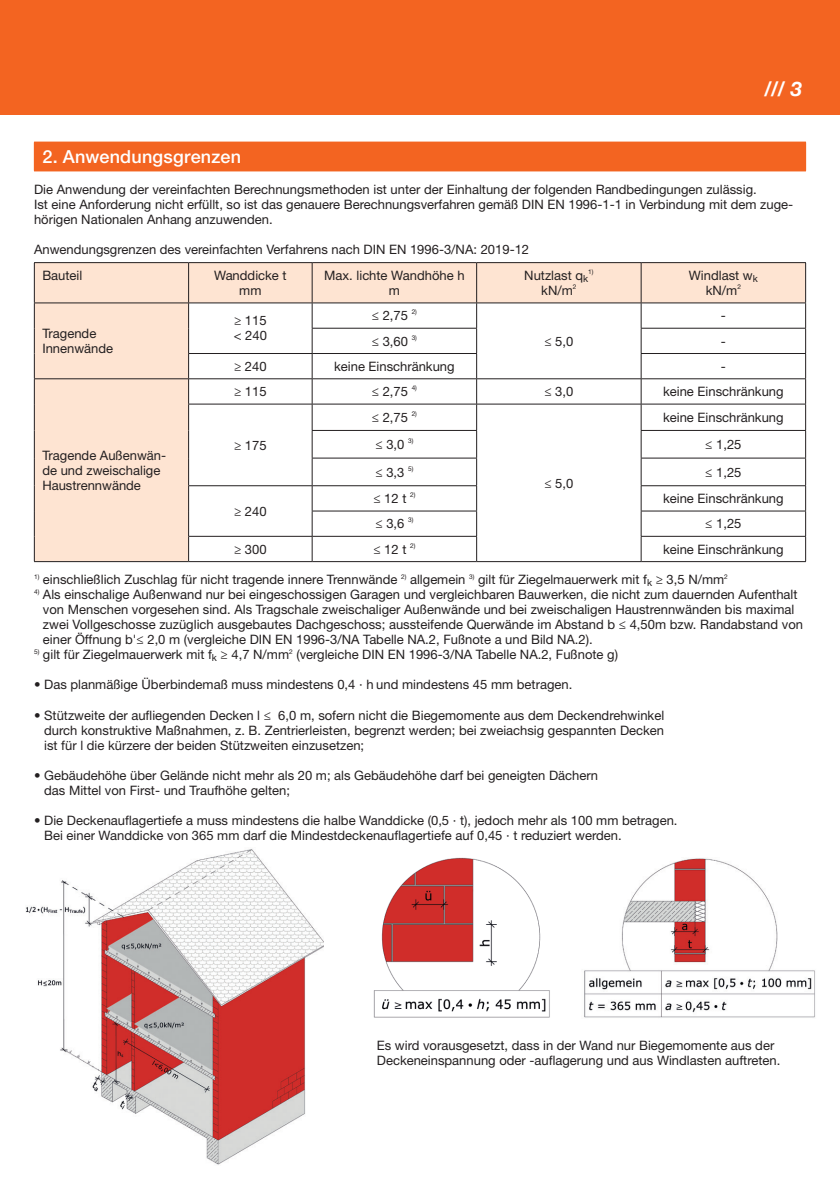
<style>
.page{position:relative;width:840px;height:1191px;background:#fff}
.page>*{position:absolute;margin:0;border:0;box-sizing:border-box;transform-origin:0 0}
.t1{font:italic 700 20px "Helvetica Neue";color:#fff}
.t2{font:500 18px "Helvetica Neue LT Std";letter-spacing:.01em;color:#fff}
.t3{font:13px/15px "Helvetica Neue LT Std";color:#231f20}
.t4{font:6.4px "Helvetica Neue LT Std";color:#231f20}
.s1{font-weight:700}
</style>
<div class="page">
<div style="left:0;top:0;width:839px;height:115px;background:#f36421"></div>
<img style="left:584px;top:858px;width:231px;height:160px">
<div style="left:34px;top:142px;width:771px;height:29px;background:#f36421"></div>
<hr style="left:34px;top:171px;width:771px;height:1px;background:#f36421">
<svg style="left:35px;top:263px;width:769px;height:298px"></svg>
<hr style="left:34px;top:262px;width:154px;height:1px;background:#231f20">
<hr style="left:34px;top:263px;width:1px;height:40px;background:#231f20">
<hr style="left:188px;top:262px;width:124px;height:1px;background:#231f20">
<hr style="left:188px;top:263px;width:1px;height:40px;background:#231f20">
<hr style="left:312px;top:262px;width:164px;height:1px;background:#231f20">
<hr style="left:311px;top:263px;width:1px;height:40px;background:#231f20">
<hr style="left:476px;top:262px;width:164px;height:1px;background:#231f20">
<hr style="left:476px;top:263px;width:1px;height:40px;background:#231f20">
<hr style="left:640px;top:262px;width:165px;height:1px;background:#231f20">
<hr style="left:640px;top:263px;width:1px;height:40px;background:#231f20">
<hr style="left:804px;top:263px;width:1px;height:40px;background:#231f20">
<hr style="left:34px;top:302px;width:154px;height:1px;background:#231f20">
<hr style="left:188px;top:302px;width:124px;height:1px;background:#231f20">
<hr style="left:312px;top:302px;width:164px;height:1px;background:#231f20">
<hr style="left:476px;top:302px;width:164px;height:1px;background:#231f20">
<hr style="left:640px;top:302px;width:165px;height:1px;background:#231f20">
<hr style="left:312px;top:328px;width:164px;height:1px;background:#231f20">
<hr style="left:640px;top:328px;width:165px;height:1px;background:#231f20">
<hr style="left:188px;top:353px;width:124px;height:1px;background:#231f20">
<hr style="left:312px;top:353px;width:164px;height:1px;background:#231f20">
<hr style="left:640px;top:353px;width:165px;height:1px;background:#231f20">
<hr style="left:34px;top:378px;width:154px;height:1px;background:#231f20">
<hr style="left:188px;top:378px;width:124px;height:1px;background:#231f20">
<hr style="left:312px;top:378px;width:164px;height:1px;background:#231f20">
<hr style="left:476px;top:378px;width:164px;height:1px;background:#231f20">
<hr style="left:640px;top:378px;width:165px;height:1px;background:#231f20">
<hr style="left:188px;top:404px;width:124px;height:1px;background:#231f20">
<hr style="left:312px;top:404px;width:164px;height:1px;background:#231f20">
<hr style="left:476px;top:404px;width:164px;height:1px;background:#231f20">
<hr style="left:640px;top:404px;width:165px;height:1px;background:#231f20">
<hr style="left:312px;top:430px;width:164px;height:1px;background:#231f20">
<hr style="left:640px;top:430px;width:165px;height:1px;background:#231f20">
<hr style="left:312px;top:458px;width:164px;height:1px;background:#231f20">
<hr style="left:640px;top:458px;width:165px;height:1px;background:#231f20">
<hr style="left:188px;top:485px;width:124px;height:1px;background:#231f20">
<hr style="left:312px;top:485px;width:164px;height:1px;background:#231f20">
<hr style="left:640px;top:485px;width:165px;height:1px;background:#231f20">
<hr style="left:312px;top:511px;width:164px;height:1px;background:#231f20">
<hr style="left:640px;top:511px;width:165px;height:1px;background:#231f20">
<svg style="left:34px;top:303px;width:1px;height:258px"></svg>
<hr style="left:188px;top:536px;width:124px;height:1px;background:#231f20">
<svg style="left:188px;top:303px;width:1px;height:258px"></svg>
<hr style="left:312px;top:536px;width:164px;height:1px;background:#231f20">
<svg style="left:311px;top:303px;width:1px;height:258px"></svg>
<svg style="left:476px;top:303px;width:1px;height:258px"></svg>
<hr style="left:640px;top:536px;width:165px;height:1px;background:#231f20">
<svg style="left:640px;top:303px;width:1px;height:258px"></svg>
<svg style="left:804px;top:303px;width:1px;height:234px"></svg>
<hr style="left:34px;top:561px;width:154px;height:1px;background:#231f20">
<hr style="left:188px;top:561px;width:124px;height:1px;background:#231f20">
<hr style="left:312px;top:561px;width:164px;height:1px;background:#231f20">
<hr style="left:476px;top:561px;width:164px;height:1px;background:#231f20">
<hr style="left:640px;top:561px;width:165px;height:1px;background:#231f20">
<img style="left:25px;top:849px;width:298px;height:316px">
<img style="left:373px;top:857px;width:177px;height:161px">
<h1 class="t1" style="left:763px;top:73px;width:39px">/// 3</h1>
<h2 class="t2" style="left:42px;top:146px;width:200px">2. Anwendungsgrenzen</h2>
<p class="t3" style="left:34px;top:182px;width:760px">Die Anwendung der vereinfachten Berechnungsmethoden ist unter der Einhaltung der folgenden Randbedingungen zulässig.<br>Ist eine Anforderung nicht erfüllt, so ist das genauere Berechnungsverfahren gemäß DIN EN 1996-1-1 in Verbindung mit dem zuge&shy;hörigen Nationalen Anhang anzuwenden.</p>
<p class="t3" style="left:42px;top:237px;width:488px;line-height:25.6px;text-indent:-8px">Anwendungsgrenzen des vereinfachten Verfahrens nach DIN EN 1996-3/NA: 2019-12<br>Bauteil</p>
<p class="t3" style="left:214px;top:268px;width:74px;text-align:center">Wanddicke t mm</p>
<p class="t3" style="left:324px;top:268px;width:142px;text-align:center">Max. lichte Wandhöhe h m</p>
<p class="t3" style="left:524px;top:268px;width:65px">Nutzlast q<sub>k</sub></p>
<p class="t4" style="left:588px;top:268px;width:7px">1)</p>
<p class="t3" style="left:688px;top:268px;width:70px;text-align:center">Windlast w<sub>k </sub>kN/m</p>
<p class="t3" style="left:541px;top:283px;width:37px">kN/m<sup>2</sup></p>
<p class="t4" style="left:737px;top:283px;width:5px">2</p>
<p class="t3" style="left:42px;top:326px;width:72px">Tragende<br>Innenwände</p>
<p class="t3" style="left:42px;top:447px;width:125px">Tragende Außenwän&shy;de und zweischalige<br>Haustrennwände</p>
<p class="t3" style="left:234px;top:313px;width:35px">≥ 115 &lt; 240</p>
<p class="t3" style="left:371px;top:308px;width:38px">≤ 2,75</p>
<p class="t4" style="left:411px;top:308px;width:7px">2)</p>
<p class="t3" style="left:720px;top:308px;width:7px">-</p>
<p class="t3" style="left:371px;top:333px;width:47px">≤ 3,60 <sup>3)</sup></p>
<p class="t3" style="left:720px;top:333px;width:7px">-</p>
<p class="t3" style="left:544px;top:333px;width:30px">≤ 5,0</p>
<p class="t3" style="left:234px;top:358px;width:34px">≥ 240</p>
<p class="t3" style="left:334px;top:358px;width:122px">keine Einschränkung</p>
<p class="t3" style="left:720px;top:358px;width:7px">-</p>
<p class="t3" style="left:234px;top:384px;width:34px">≥ 115</p>
<p class="t3" style="left:371px;top:384px;width:38px">≤ 2,75</p>
<p class="t4" style="left:411px;top:384px;width:7px">4)</p>
<p class="t3" style="left:544px;top:384px;width:30px">≤ 3,0</p>
<p class="t3" style="left:662px;top:384px;width:122px">keine Einschränkung</p>
<p class="t3" style="left:234px;top:437px;width:34px">≥ 175</p>
<p class="t3" style="left:234px;top:503px;width:34px">≥ 240</p>
<p class="t3" style="left:371px;top:409px;width:38px">≤ 2,75</p>
<p class="t4" style="left:411px;top:410px;width:7px">2)</p>
<p class="t3" style="left:662px;top:409px;width:122px">keine Einschränkung</p>
<p class="t3" style="left:375px;top:436px;width:30px">≤ 3,0</p>
<p class="t4" style="left:408px;top:437px;width:7px">3)</p>
<p class="t3" style="left:704px;top:436px;width:38px">≤ 1,25</p>
<p class="t3" style="left:375px;top:464px;width:39px">≤ 3,3 <sup>5)</sup></p>
<p class="t3" style="left:704px;top:464px;width:38px">≤ 1,25</p>
<p class="t3" style="left:544px;top:475px;width:30px">≤ 5,0</p>
<p class="t3" style="left:373px;top:491px;width:35px">≤ 12 t</p>
<p class="t4" style="left:410px;top:491px;width:7px">2)</p>
<p class="t3" style="left:662px;top:491px;width:122px">keine Einschränkung</p>
<p class="t3" style="left:375px;top:516px;width:30px">≤ 3,6</p>
<p class="t4" style="left:408px;top:516px;width:7px">3)</p>
<p class="t3" style="left:704px;top:516px;width:38px">≤ 1,25</p>
<p class="t3" style="left:234px;top:541px;width:34px">≥ 300</p>
<p class="t3" style="left:373px;top:541px;width:35px">≤ 12 t</p>
<p class="t4" style="left:410px;top:541px;width:7px">2)</p>
<p class="t3" style="left:662px;top:541px;width:122px">keine Einschränkung</p>
<p class="t4" style="left:34px;top:572px;width:7px">1)</p>
<p class="t3" style="left:43px;top:572px;width:356px">einschließlich Zuschlag für nicht tragende innere Trennwände</p>
<p class="t4" style="left:401px;top:572px;width:7px">2)</p>
<p class="t3" style="left:410px;top:572px;width:57px">allgemein</p>
<p class="t4" style="left:469px;top:572px;width:7px">3)</p>
<p class="t3" style="left:478px;top:572px;width:247px">gilt für Ziegelmauerwerk mit f<sub>k</sub> ≥ 3,5 N/mm</p>
<p class="t4" style="left:723px;top:572px;width:5px">2</p>
<p class="t3" style="left:43px;top:587px;width:761px;text-indent:-9px"><sup>4)</sup> Als einschalige Außenwand nur bei eingeschossigen Garagen und vergleichbaren Bauwerken, die nicht zum dauernden Aufenthalt von Menschen vorgesehen sind. Als Tragschale zweischaliger Außenwände und bei zweischaligen Haustrennwänden bis maximal zwei Vollgeschosse zuzüglich ausgebautes Dachgeschoss; aussteifende Querwände im Abstand b ≤ 4,50m bzw. Randabstand von einer Öffnung b'≤ 2,0 m (vergleiche DIN EN 1996-3/NA Tabelle NA.2, Fußnote a und Bild NA.2).</p>
<p class="t4" style="left:34px;top:647px;width:7px">5)</p>
<p class="t3" style="left:43px;top:647px;width:247px">gilt für Ziegelmauerwerk mit f<sub>k</sub> ≥ 4,7 N/mm</p>
<p class="t4" style="left:289px;top:647px;width:5px">2</p>
<p class="t3" style="left:296px;top:647px;width:323px">(vergleiche DIN EN 1996-3/NA Tabelle NA.2, Fußnote g)</p>
<p class="t3" style="left:34px;top:677px;width:539px"><span class="s1">•</span> Das planmäßige Überbindemaß muss mindestens 0,4 ∙ h und mindestens 45 mm betragen.</p>
<p class="t3" style="left:44px;top:707px;width:621px;text-align:justify;text-indent:-10px"><span class="s1">•</span> Stützweite der aufliegenden Decken l ≤ 6,0 m, sofern nicht die Biegemomente aus dem Deckendrehwinkel durch konstruktive Maßnahmen, z. B. Zentrierleisten, begrenzt werden; bei zweiachsig gespannten Decken ist für l die kürzere der beiden Stützweiten einzusetzen;</p>
<p class="t3" style="left:44px;top:767px;width:555px;text-indent:-10px"><span class="s1">•</span> Gebäudehöhe über Gelände nicht mehr als 20 m; als Gebäudehöhe darf bei geneigten Dächern das Mittel von First- und Traufhöhe gelten;</p>
<p class="t3" style="left:44px;top:812px;width:634px;text-indent:-10px"><span class="s1">•</span> Die Deckenauflagertiefe a muss mindestens die halbe Wanddicke (0,5 ∙ t), jedoch mehr als 100 mm betragen.<br>Bei einer Wanddicke von 365 mm darf die Mindestdeckenauflagertiefe auf 0,45 ∙ t reduziert werden.</p>
<p class="t3" style="left:376px;top:1037px;width:405px">Es wird vorausgesetzt, dass in der Wand nur Biegemomente aus der<br>Deckeneinspannung oder -auflagerung und aus Windlasten auftreten.</p>
</div>
